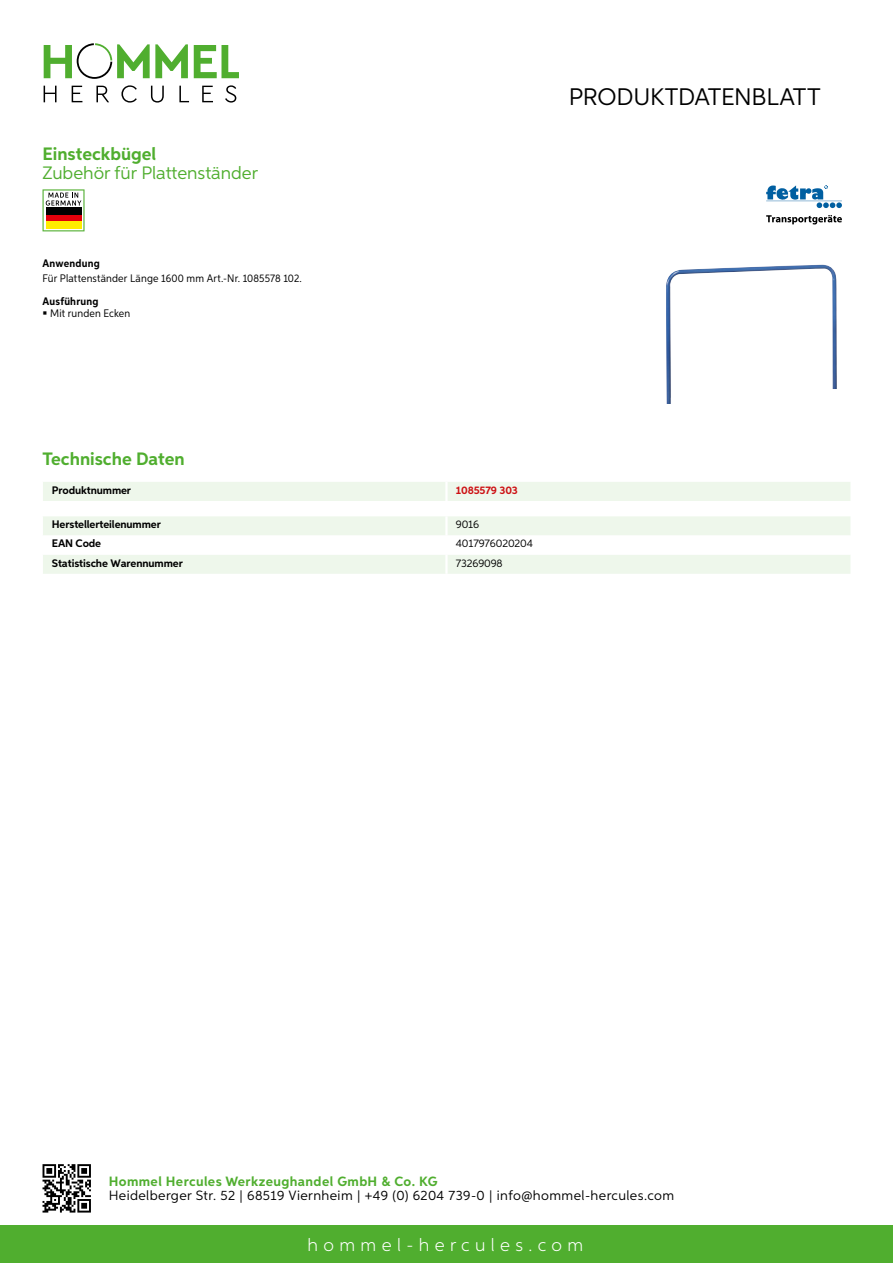
<style>
.page{position:relative;width:893px;height:1263px;background:#fff}
.page>*{position:absolute;margin:0;border:0;box-sizing:border-box;transform-origin:0 0}
.t1{font:24px "Aspira";letter-spacing:-.01em;color:#000}
.t2{font:700 18px "Aspira";color:#50ae2f}
.t3{font:18px "Aspira";color:#50ae2f}
.t4{font:300 18px "Aspira";letter-spacing:.3em;color:#fff}
.t5{font:13.5px "Aspira";letter-spacing:.03em;color:#000}
.t6{font:700 13.5px "Aspira";letter-spacing:.03em;color:#50ae2f}
.t7{font:700 10.95px "Aspira";letter-spacing:-.01em;color:#000}
.t8{font:10.95px "Aspira Nar";letter-spacing:.015em;color:#000}
.t9{font:10.95px "Aspira";letter-spacing:-.01em;color:#000}
.t10{font:700 10.95px "Aspira Nar";letter-spacing:.02em;color:#000}
.t11{font:700 10.95px "Aspira";letter-spacing:-.01em;color:#cd1013}
</style>
<div class="page">
<div style="left:0;top:1226px;width:893px;height:37px;background:#50ae2f"></div>
<svg style="left:43px;top:1164px;width:48px;height:48px"></svg>
<svg style="left:194px;top:45px;width:45px;height:33px"></svg>
<svg style="left:44px;top:43px;width:144px;height:36px"></svg>
<svg style="left:44px;top:86px;width:13px;height:16px"></svg>
<svg style="left:72px;top:86px;width:10px;height:16px"></svg>
<svg style="left:96px;top:86px;width:13px;height:16px"></svg>
<svg style="left:121px;top:85px;width:16px;height:18px"></svg>
<svg style="left:151px;top:86px;width:13px;height:17px"></svg>
<svg style="left:179px;top:86px;width:10px;height:16px"></svg>
<svg style="left:202px;top:86px;width:11px;height:16px"></svg>
<svg style="left:225px;top:85px;width:11px;height:18px"></svg>
<div style="left:43px;top:482px;width:807px;height:19px;background:#eef7eb"></div>
<hr style="left:445px;top:482px;width:3px;height:19px;background:#fff">
<svg style="left:43px;top:516px;width:807px;height:58px"></svg>
<hr style="left:445px;top:555px;width:3px;height:19px;background:#fff">
<svg style="left:43px;top:189px;width:42px;height:42px"></svg>
<div style="left:46px;top:214px;width:35px;height:7px;background:#e3000b"></div>
<div style="left:46px;top:208px;width:35px;height:7px;background:#000"></div>
<div style="left:46px;top:221px;width:35px;height:7px;background:#ffed00"></div>
<img style="left:666px;top:265px;width:171px;height:139px">
<svg style="left:766px;top:185px;width:76px;height:23px"></svg>
<svg style="left:766px;top:215px;width:76px;height:9px"></svg>
<h2 class="t2" style="left:43px;top:142px;width:115px">Einsteckbügel</h2>
<h2 class="t3" style="left:43px;top:162px;width:217px">Zubehör für Plattenständer</h2>
<p class="t10" style="left:43px;top:257px;width:59px">Anwendung</p>
<p class="t8" style="left:43px;top:272px;width:261px">Für Plattenständer Länge 1600 mm Art.-Nr. 1085578 102.</p>
<p class="t10" style="left:43px;top:294px;width:58px">Ausführung</p>
<p class="t8" style="left:50px;top:307px;width:82px">Mit runden Ecken</p>
<h1 class="t1" style="left:569px;top:82px;width:253px">Produktdatenblatt</h1>
<h2 class="t2" style="left:43px;top:448px;width:144px">Technische Daten</h2>
<p class="t7" style="left:52px;top:483px;width:81px">Produktnummer</p>
<p class="t11" style="left:456px;top:483px;width:63px">1085579 303</p>
<p class="t7" style="left:52px;top:518px;width:111px">Herstellerteilenummer</p>
<p class="t9" style="left:456px;top:518px;width:25px">9016</p>
<p class="t7" style="left:52px;top:537px;width:51px">EAN Code</p>
<p class="t9" style="left:456px;top:537px;width:79px">4017976020204</p>
<p class="t7" style="left:52px;top:556px;width:132px">Statistische Warennummer</p>
<p class="t9" style="left:456px;top:556px;width:48px">73269098</p>
<p class="t6" style="left:109px;top:1172px;width:330px">Hommel Hercules Werkzeughandel GmbH &amp; Co. KG</p>
<p class="t5" style="left:109px;top:1187px;width:567px">Heidelberger Str. 52 | 68519 Viernheim | +49 (0) 6204 739-0 | info@hommel-hercules.com</p>
<h2 class="t4" style="left:307px;top:1234px;width:277px">hommel-hercules.com</h2>
</div>
